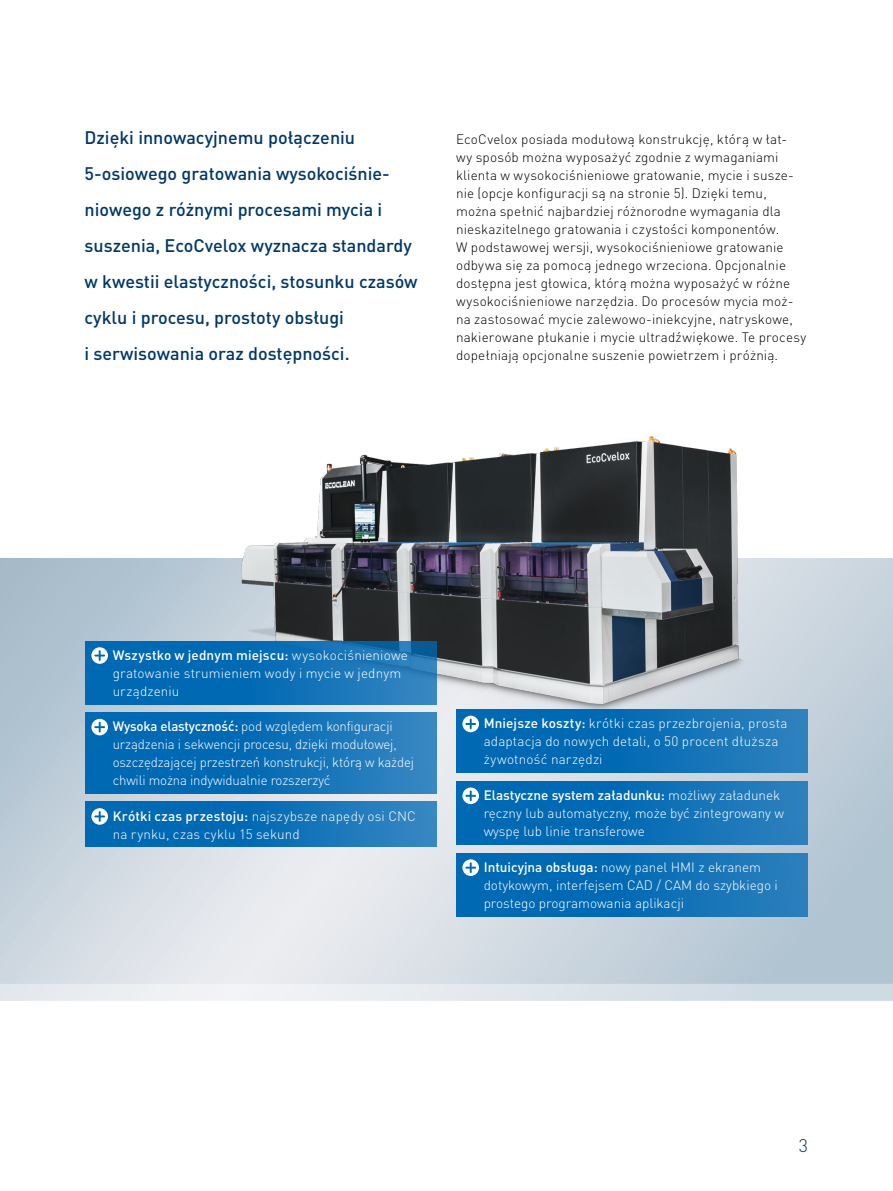
<style>
.page{position:relative;width:893px;height:1191px;background:#fff}
.page>*{position:absolute;margin:0;border:0;box-sizing:border-box;transform-origin:0 0}
.t1{font:500 18px/36px "DIN Pro";color:#003869}
.t2{font:300 18px "DIN Pro";color:#003869}
.t3{font:300 13.5px/18px "DIN Pro";color:#fff}
.t4{font:300 13.5px/18px "DIN Pro";letter-spacing:.01em;color:#000}
.s1{font-weight:500}
</style>
<div class="page">
<svg style="left:0;top:558px;width:893px;height:425px"></svg>
<img style="left:214px;top:436px;width:568px;height:322px">
<svg style="left:0;top:983px;width:893px;height:17px"></svg>
<svg style="left:0;top:1000px;width:893px;height:1px"></svg>
<svg style="left:85px;top:641px;width:352px;height:63px;fill:#046ab4"></svg>
<svg style="left:91px;top:647px;width:17px;height:17px"></svg>
<div style="left:85px;top:712px;width:352px;height:82px;background:linear-gradient(to right,#0061b0,#2d82bf)"></div>
<svg style="left:91px;top:719px;width:17px;height:16px"></svg>
<div style="left:85px;top:801px;width:352px;height:46px;background:linear-gradient(to right,#0061b1,#2d82bf)"></div>
<svg style="left:91px;top:808px;width:17px;height:16px"></svg>
<div style="left:456px;top:709px;width:352px;height:63px;background:linear-gradient(to right,#0063b2,#277dbc)"></div>
<svg style="left:462px;top:715px;width:17px;height:17px"></svg>
<div style="left:456px;top:781px;width:352px;height:63px;background:linear-gradient(to right,#0063b2,#257cbb)"></div>
<svg style="left:462px;top:787px;width:17px;height:17px"></svg>
<div style="left:456px;top:853px;width:352px;height:63px;background:linear-gradient(to right,#0063b2,#247cba)"></div>
<svg style="left:462px;top:859px;width:17px;height:17px"></svg>
<p class="t1" style="left:85px;top:118px;width:335px">Dzięki innowacyjnemu połączeniu 5-osiowego gratowania wysokociśnie&shy;niowego z różnymi procesami mycia i suszenia, EcoCvelox wyznacza standardy w kwestii elastyczności, stosunku czasów cyklu i procesu, prostoty obsługi<br>i serwisowania oraz dostępności.</p>
<p class="t4" style="left:456px;top:129px;width:352px">EcoCvelox posiada modułową konstrukcję, którą w łat&shy;wy sposób można wyposażyć zgodnie z wymaganiami klienta w wysokociśnieniowe gratowanie, mycie i susze&shy;nie (opcje konfiguracji są na stronie 5). Dzięki temu, można spełnić najbardziej różnorodne wymagania dla nieskazitelnego gratowania i czystości komponentów.<br>W podstawowej wersji, wysokociśnieniowe gratowanie odbywa się za pomocą jednego wrzeciona. Opcjonalnie dostępna jest głowica, którą można wyposażyć w różne wysokociśnieniowe narzędzia. Do procesów mycia moż&shy;na zastosować mycie zalewowo-iniekcyjne, natryskowe, nakierowane płukanie i mycie ultradźwiękowe. Te procesy dopełniają opcjonalne suszenie powietrzem i próżnią.</p>
<p class="t3" style="left:113px;top:644px;width:297px"><span class="s1">Wszystko w jednym miejscu:</span> wysokociśnieniowe gratowanie strumieniem wody i mycie w jednym urządzeniu</p>
<p class="t3" style="left:113px;top:716px;width:303px"><span class="s1">Wysoka elastyczność:</span> pod względem konfiguracji urządzenia i sekwencji procesu, dzięki modułowej, oszczędzającej przestrzeń konstrukcji, którą w każdej chwili można indywidualnie rozszerzyć</p>
<p class="t3" style="left:113px;top:805px;width:305px"><span class="s1">Krótki czas przestoju:</span> najszybsze napędy osi CNC na rynku, czas cyklu 15 sekund</p>
<p class="t3" style="left:484px;top:713px;width:305px"><span class="s1">Mniejsze koszty:</span> krótki czas przezbrojenia, prosta adaptacja do nowych detali, o 50 procent dłuższa żywotność narzędzi</p>
<p class="t3" style="left:484px;top:785px;width:302px"><span class="s1">Elastyczne system załadunku:</span> możliwy załadunek ręczny lub automatyczny, może być zintegrowany w wyspę lub linie transferowe</p>
<p class="t3" style="left:484px;top:856px;width:296px"><span class="s1">Intuicyjna obsługa:</span> nowy panel HMI z ekranem dotykowym, interfejsem CAD / CAM do szybkiego i prostego programowania aplikacji</p>
<h1 class="t2" style="left:799px;top:1132px;width:11px">3</h1>
</div>
